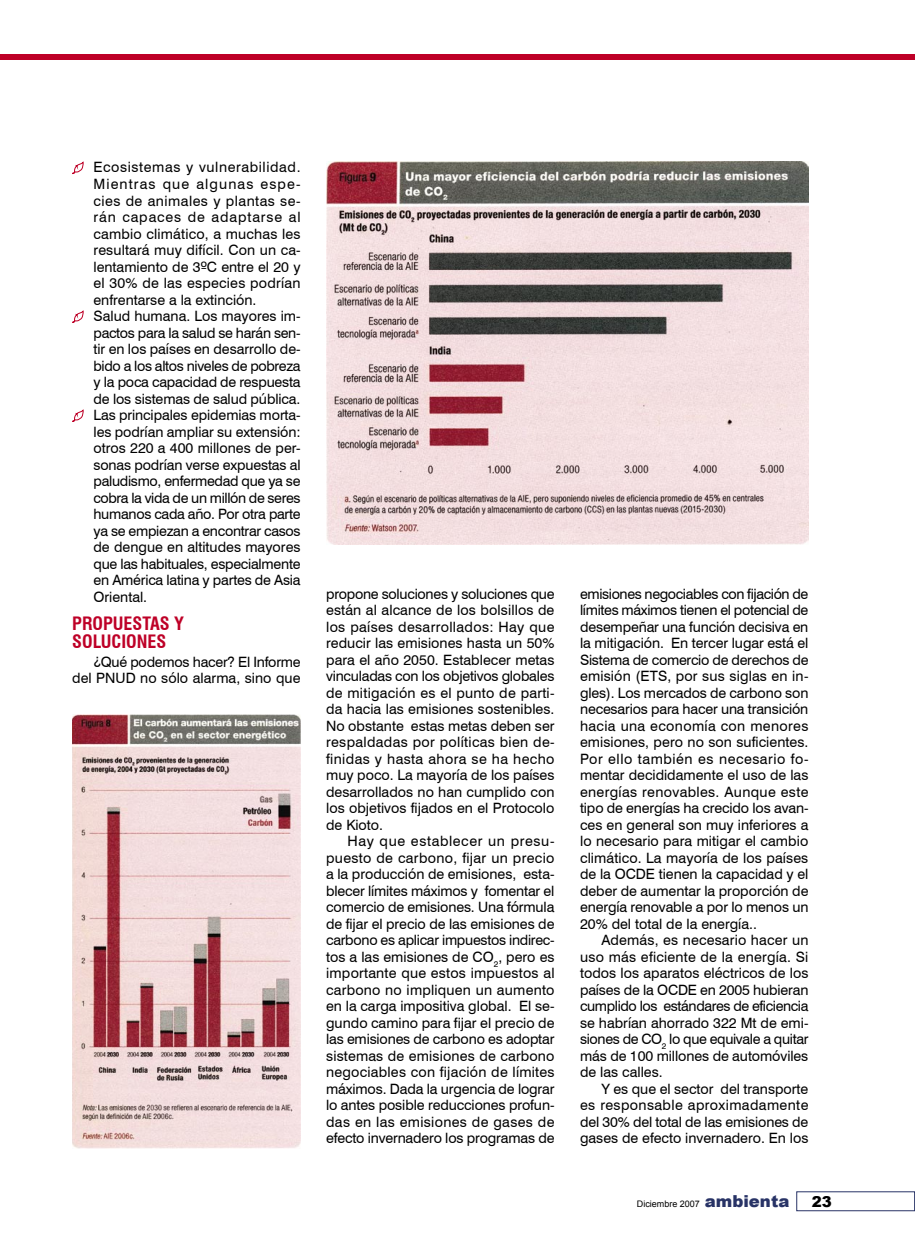
<style>
.page{position:relative;width:915px;height:1255px;background:#fff}
.page>*{position:absolute;margin:0;border:0;box-sizing:border-box;transform-origin:0 0}
.Ladillos{font:700 condensed 18px/18px "Swiss 721 BT";color:#be0027}
.t1{font:900 15px "Arial";color:#000}
.Texto_general{font:14.25px/16.5px "Swiss 721 BT";color:#000;text-align:justify}
.t2{font:9px "Arial";color:#000}
.s1{font-weight:900;font-size:16.5px;color:#283366}
</style>
<div class="page">
<div style="left:0;top:54px;width:914px;height:6px;background:#be0027"></div>
<img style="left:72px;top:715px;width:228px;height:433px">
<img style="left:326px;top:162px;width:482px;height:383px">
<svg style="left:72px;top:161px;width:12px;height:13px"></svg>
<svg style="left:72px;top:310px;width:12px;height:13px"></svg>
<svg style="left:72px;top:409px;width:12px;height:13px"></svg>
<p class="Texto_general" style="left:93px;top:159px;width:208px">Ecosistemas y vulnerabilidad.<br>Mientras que algunas espe&shy;cies de animales y plantas se&shy;rán capaces de adaptarse al cambio climático, a muchas les resultará muy difícil. Con un ca&shy;lentamiento de 3ºC entre el 20 y el 30% de las especies podrían enfrentarse a la extinción.</p>
<p class="Texto_general" style="left:93px;top:307px;width:209px">Salud humana. Los mayores im&shy;pactos para la salud se harán sen&shy;tir en los países en desarrollo de&shy;bido a los altos niveles de pobreza y la poca capacidad de respuesta de los sistemas de salud pública.<br>Las principales epidemias morta&shy;les podrían ampliar su extensión: otros 220 a 400 millones de per&shy;sonas podrían verse expuestas al paludismo, enfermedad que ya se cobra la vida de un millón de seres humanos cada año. Por otra parte ya se empiezan a encontrar casos de dengue en altitudes mayores que las habituales, especialmente en América latina y partes de Asia Oriental.</p>
<p class="Ladillos" style="left:72px;top:614px;width:113px">PROPUESTAS Y<br>SOLUCIONES</p>
<p class="Texto_general" style="left:72px;top:653px;width:230px;text-align:right">¿Qué podemos hacer? El Informe del PNUD no sólo alarma, sino que</p>
<p class="Texto_general" style="left:326px;top:585px;width:230px">propone soluciones y soluciones que están al alcance de los bolsillos de los países desarrollados: Hay que reducir las emisiones hasta un 50% para el año 2050. Establecer metas vinculadas con los objetivos globales de mitigación es el punto de parti&shy;da hacia las emisiones sostenibles.<br>No obstante estas metas deben ser respaldadas por políticas bien de&shy;finidas y hasta ahora se ha hecho muy poco. La mayoría de los países desarrollados no han cumplido con los objetivos fijados en el Protocolo de Kioto.</p>
<p class="Texto_general" style="left:326px;top:832px;width:230px;text-indent:21px">Hay que establecer un presu&shy;puesto de carbono, fijar un precio a la producción de emisiones, esta&shy;blecer límites máximos y fomentar el comercio de emisiones. Una fórmula de fijar el precio de las emisiones de carbono es aplicar impuestos indirec&shy;tos a las emisiones de CO<sub>2</sub>, pero es importante que estos impuestos al carbono no impliquen un aumento en la carga impositiva global. El se&shy;gundo camino para fijar el precio de las emisiones de carbono es adoptar sistemas de emisiones de carbono negociables con fijación de límites máximos. Dada la urgencia de lograr lo antes posible reducciones profun&shy;das en las emisiones de gases de efecto invernadero los programas de</p>
<p class="Texto_general" style="left:580px;top:585px;width:230px">emisiones negociables con fijación de límites máximos tienen el potencial de desempeñar una función decisiva en la mitigación. En tercer lugar está el Sistema de comercio de derechos de emisión (ETS, por sus siglas en in&shy;gles). Los mercados de carbono son necesarios para hacer una transición hacia una economía con menores emisiones, pero no son suficientes.<br>Por ello también es necesario fo&shy;mentar decididamente el uso de las energías renovables. Aunque este tipo de energías ha crecido los avan&shy;ces en general son muy inferiores a lo necesario para mitigar el cambio climático. La mayoría de los países de la OCDE tienen la capacidad y el deber de aumentar la proporción de energía renovable a por lo menos un 20% del total de la energía..</p>
<p class="Texto_general" style="left:580px;top:931px;width:230px;text-indent:21px">Además, es necesario hacer un uso más eficiente de la energía. Si todos los aparatos eléctricos de los países de la OCDE en 2005 hubieran cumplido los estándares de eficiencia se habrían ahorrado 322 Mt de emi&shy;siones de CO<sub>2</sub> lo que equivale a quitar más de 100 millones de automóviles de las calles.</p>
<p class="Texto_general" style="left:580px;top:1080px;width:230px;text-indent:21px">Y es que el sector del transporte es responsable aproximadamente del 30% del total de las emisiones de gases de efecto invernadero. En los</p>
<p class="t2" style="left:636px;top:1197px;width:154px">Diciembre 2007 <span class="s1">ambienta</span></p>
<p class="t1" style="left:811px;top:1190px;width:22px">23</p>
</div>
